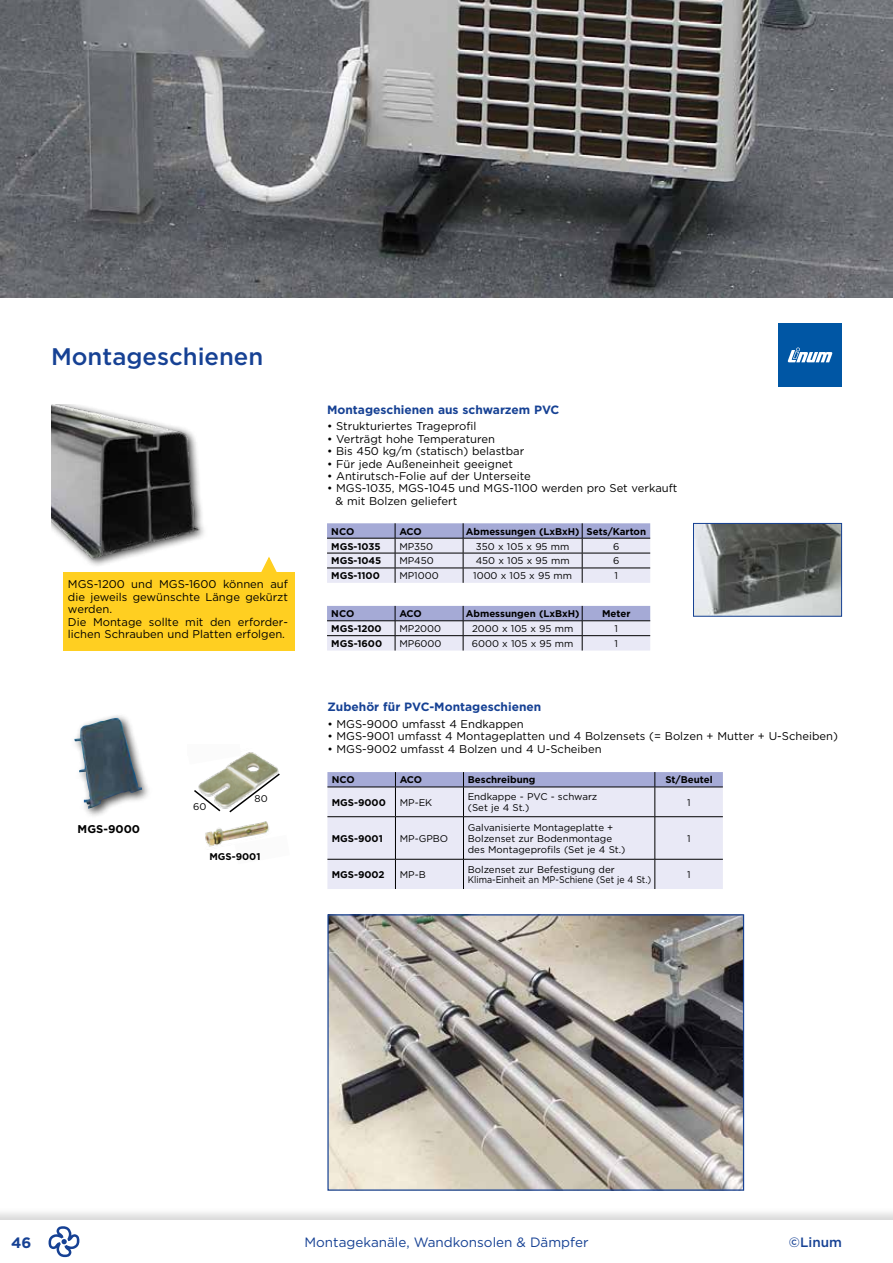
<style>
.page{position:relative;width:893px;height:1263px;background:#fff}
.page>*{position:absolute;margin:0;border:0;box-sizing:border-box;transform-origin:0 0}
.t1{font:500 24px "Gotham";color:#164194}
.t2{font:700 15px "Gotham";color:#164194}
.t3{font:13.5px "Gotham";color:#164194}
.t4{font:500 13.5px "Gotham";color:#164194}
.t5{font:700 12px "Gotham";color:#164194}
.t6{font:11.25px/12.5px "Gotham";color:#000}
.t7{font:700 11.25px "Gotham";color:#000}
.t8{font:9.75px/10.8px "Gotham";color:#000}
.t9{font:700 9.75px "Gotham";color:#000}
</style>
<div class="page">
<div style="left:0;top:1206px;width:893px;height:57px;background:#000;opacity:.16"></div>
<div style="left:0;top:1220px;width:893px;height:43px;background:#fff"></div>
<svg style="left:49px;top:1226px;width:30px;height:31px"></svg>
<img style="left:51px;top:404px;width:153px;height:162px">
<div style="left:63px;top:573px;width:231px;height:78px;background:#ffcf21"></div>
<svg style="left:259px;top:557px;width:20px;height:16px"></svg>
<svg style="left:327px;top:523px;width:323px;height:60px;background:#cbccdf"></svg>
<svg style="left:327px;top:606px;width:323px;height:44px;background:#cacbe2"></svg>
<hr style="left:327px;top:635px;width:68px;height:1px;background:#000">
<hr style="left:395px;top:635px;width:68px;height:1px;background:#000">
<hr style="left:463px;top:635px;width:119px;height:1px;background:#000">
<hr style="left:582px;top:635px;width:68px;height:1px;background:#000">
<img style="left:695px;top:525px;width:145px;height:90px">
<div style="left:693px;top:523px;width:149px;height:94px;border:1px solid #164194"></div>
<div style="left:778px;top:323px;width:64px;height:64px;background:#0056a4"></div>
<svg style="left:787px;top:347px;width:46px;height:15px"></svg>
<svg style="left:327px;top:772px;width:396px;height:117px;background:#dadaeb"></svg>
<hr style="left:655px;top:816px;width:68px;height:1px;background:#000">
<hr style="left:655px;top:817px;width:1px;height:42px;background:#000">
<hr style="left:655px;top:859px;width:68px;height:1px;background:#000">
<hr style="left:655px;top:859px;width:1px;height:30px;background:#000">
<div style="left:70px;top:713px;width:83px;height:106px;background:#000;opacity:.75"></div>
<img style="left:74px;top:718px;width:68px;height:91px">
<img style="left:194px;top:752px;width:86px;height:56px">
<svg style="left:194px;top:752px;width:47px;height:13px"></svg>
<div style="left:187px;top:744px;width:53px;height:12px;background:#fbfbfb"></div>
<img style="left:205px;top:808px;width:64px;height:39px">
<svg style="left:235px;top:835px;width:34px;height:12px"></svg>
<img style="left:0;top:0;width:893px;height:298px">
<img style="left:329px;top:916px;width:413px;height:273px">
<div style="left:327px;top:914px;width:417px;height:277px;border:1px solid #164194"></div>
<h1 class="t1" style="left:51px;top:340px;width:214px">Montageschienen</h1>
<p class="t6" style="left:68px;top:578px;width:222px">MGS-1200 und MGS-1600 können auf die jeweils gewünschte Länge gekürzt werden.<br>Die Montage sollte mit den erforder&shy;lichen Schrauben und Platten erfolgen.</p>
<p class="t7" style="left:78px;top:821px;width:64px">MGS-9000</p>
<p class="t8" style="left:193px;top:801px;width:15px">60</p>
<p class="t8" style="left:255px;top:792px;width:15px">80</p>
<p class="t9" style="left:209px;top:850px;width:53px">MGS-9001</p>
<p class="t5" style="left:327px;top:401px;width:234px">Montageschienen aus schwarzem PVC</p>
<p class="t6" style="left:327px;top:420px;width:151px">• Strukturiertes Trageprofil</p>
<p class="t6" style="left:327px;top:432px;width:169px">• Verträgt hohe Temperaturen</p>
<p class="t6" style="left:327px;top:445px;width:199px">• Bis 450 kg/m (statisch) belastbar</p>
<p class="t6" style="left:327px;top:457px;width:188px">• Für jede Außeneinheit geeignet</p>
<p class="t6" style="left:327px;top:470px;width:205px">• Antirutsch-Folie auf der Unterseite</p>
<p class="t6" style="left:336px;top:482px;width:343px;text-indent:-9px">• MGS-1035, MGS-1045 und MGS-1100 werden pro Set verkauft &amp; mit Bolzen geliefert</p>
<p class="t9" style="left:331px;top:525px;width:24px">NCO</p>
<p class="t9" style="left:399px;top:525px;width:24px">ACO</p>
<p class="t9" style="left:466px;top:525px;width:182px">Abmessungen (LxBxH) Sets/Karton</p>
<p class="t9" style="left:331px;top:540px;width:51px">MGS-1035</p>
<p class="t8" style="left:399px;top:540px;width:35px">MP350</p>
<p class="t8" style="left:476px;top:540px;width:95px">350 x 105 x 95 mm</p>
<p class="t8" style="left:613px;top:540px;width:8px">6</p>
<p class="t9" style="left:331px;top:554px;width:52px">MGS-1045</p>
<p class="t8" style="left:399px;top:555px;width:36px">MP450</p>
<p class="t8" style="left:476px;top:555px;width:95px">450 x 105 x 95 mm</p>
<p class="t8" style="left:613px;top:555px;width:8px">6</p>
<p class="t9" style="left:331px;top:569px;width:50px">MGS-1100</p>
<p class="t8" style="left:399px;top:570px;width:41px">MP1000</p>
<p class="t8" style="left:473px;top:570px;width:100px">1000 x 105 x 95 mm</p>
<p class="t8" style="left:615px;top:570px;width:5px">1</p>
<p class="t9" style="left:331px;top:607px;width:24px">NCO</p>
<p class="t9" style="left:399px;top:607px;width:24px">ACO</p>
<p class="t9" style="left:466px;top:607px;width:115px">Abmessungen (LxBxH)</p>
<p class="t9" style="left:602px;top:607px;width:30px">Meter</p>
<p class="t9" style="left:331px;top:622px;width:52px">MGS-1200</p>
<p class="t8" style="left:399px;top:623px;width:43px">MP2000</p>
<p class="t8" style="left:472px;top:623px;width:103px">2000 x 105 x 95 mm</p>
<p class="t8" style="left:615px;top:623px;width:5px">1</p>
<p class="t9" style="left:331px;top:637px;width:52px">MGS-1600</p>
<p class="t8" style="left:399px;top:638px;width:44px">MP6000</p>
<p class="t8" style="left:472px;top:638px;width:103px">6000 x 105 x 95 mm</p>
<p class="t8" style="left:615px;top:638px;width:5px">1</p>
<p class="t5" style="left:327px;top:699px;width:215px">Zubehör für PVC-Montageschienen</p>
<p class="t6" style="left:327px;top:717px;width:198px">• MGS-9000 umfasst 4 Endkappen</p>
<p class="t6" style="left:327px;top:730px;width:512px">• MGS-9001 umfasst 4 Montageplatten und 4 Bolzensets (= Bolzen + Mutter + U-Scheiben)</p>
<p class="t6" style="left:327px;top:742px;width:276px">• MGS-9002 umfasst 4 Bolzen und 4 U-Scheiben</p>
<p class="t9" style="left:332px;top:773px;width:24px">NCO</p>
<p class="t9" style="left:400px;top:773px;width:24px">ACO</p>
<p class="t9" style="left:468px;top:773px;width:69px">Beschreibung</p>
<p class="t9" style="left:665px;top:773px;width:49px">St/Beutel</p>
<p class="t9" style="left:332px;top:796px;width:56px">MGS-9000</p>
<p class="t8" style="left:400px;top:797px;width:34px">MP-EK</p>
<p class="t8" style="left:468px;top:791px;width:131px">Endkappe - PVC - schwarz (Set je 4 St.)</p>
<p class="t8" style="left:687px;top:797px;width:5px">1</p>
<p class="t9" style="left:332px;top:832px;width:53px">MGS-9001</p>
<p class="t8" style="left:400px;top:833px;width:50px">MP-GPBO</p>
<p class="t8" style="left:468px;top:822px;width:159px">Galvanisierte Montageplatte +<br>Bolzenset zur Bodenmontage des Montageprofils (Set je 4 St.)</p>
<p class="t8" style="left:687px;top:833px;width:5px">1</p>
<p class="t9" style="left:332px;top:868px;width:54px">MGS-9002</p>
<p class="t8" style="left:400px;top:869px;width:27px">MP-B</p>
<p class="t8" style="left:468px;top:864px;width:185px">Bolzenset zur Befestigung der<br>Klima-Einheit an MP-Schiene (Set je 4 St.)</p>
<p class="t8" style="left:687px;top:869px;width:5px">1</p>
<h2 class="t2" style="left:11px;top:1232px;width:22px">46</h2>
<p class="t3" style="left:304px;top:1234px;width:285px">Montagekanäle, Wandkonsolen &amp; Dämpfer</p>
<p class="t4" style="left:789px;top:1233px;width:54px">©Linum</p>
</div>
